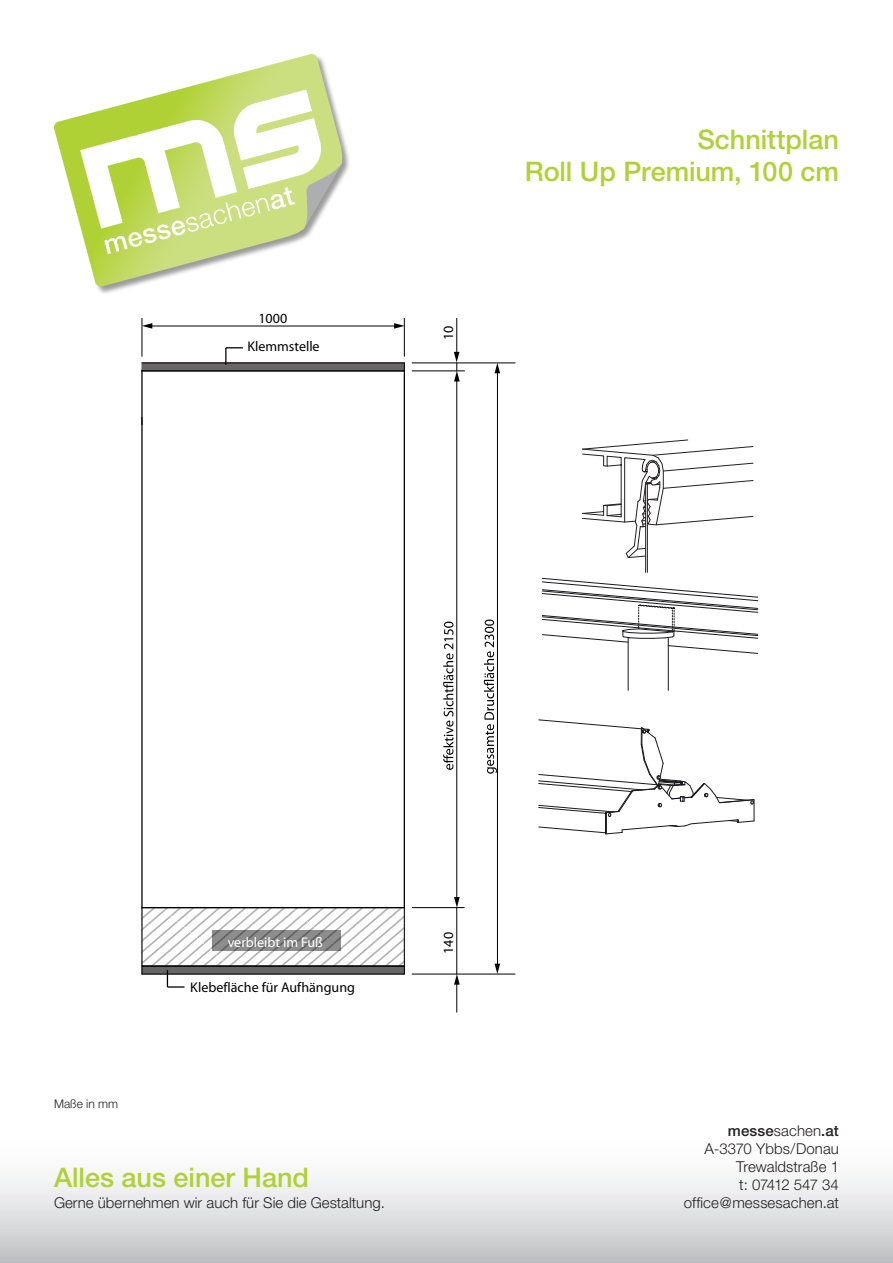
<style>
.page{position:relative;width:893px;height:1263px;background:#fff}
.page>*{position:absolute;margin:0;border:0;box-sizing:border-box;transform-origin:0 0}
.fliess{font:500 27px "Helvetica Neue";color:#b0d136}
.fliess-2{font:300 15px "Helvetica Neue";color:#231f20}
.t1{font:500 15px "Helvetica Neue";letter-spacing:.01em;color:#231f20}
.fliess-3{font:300 15px "Helvetica Neue";letter-spacing:-.055em;color:#231f20}
.t2{font:14.1px "Myriad";color:#000002}
.t3{font:14.1px "Myriad";color:#fff}
.t4{font:14.1px "Myriad Pro";color:#000002}
.t5{font:300 12px "Helvetica Neue";color:#231f20}
.s1{font-weight:300}
</style>
<div class="page">
<svg style="left:0;top:1177px;width:893px;height:86px"></svg>
<div style="left:54px;top:54px;width:297px;height:241px;background:#231f20;opacity:.45"></div>
<svg style="left:54px;top:54px;width:290px;height:233px"></svg>
<svg style="left:80px;top:90px;width:262px;height:164px"></svg>
<svg style="left:167px;top:975px;width:18px;height:13px"></svg>
<svg style="left:144px;top:909px;width:259px;height:55px"></svg>
<div style="left:142px;top:907px;width:263px;height:59px;border:1px solid #000"></div>
<div style="left:142px;top:966px;width:262px;height:8px;background:#666667"></div>
<div style="left:142px;top:966px;width:263px;height:8px;border:1px solid #000"></div>
<div style="left:142px;top:363px;width:262px;height:8px;background:#666667"></div>
<hr style="left:142px;top:974px;width:262px;height:1px;background:#000002">
<hr style="left:404px;top:908px;width:1px;height:58px;background:#000002">
<hr style="left:142px;top:966px;width:262px;height:1px;background:#000002">
<hr style="left:142px;top:908px;width:1px;height:54px;background:#000002">
<hr style="left:142px;top:363px;width:262px;height:1px;background:#000">
<hr style="left:142px;top:371px;width:262px;height:1px;background:#000002">
<hr style="left:404px;top:371px;width:1px;height:537px;background:#000002">
<hr style="left:142px;top:907px;width:262px;height:1px;background:#000002">
<hr style="left:141px;top:370px;width:2px;height:538px;background:#000002">
<hr style="left:142px;top:370px;width:262px;height:1px;background:#000">
<hr style="left:150px;top:326px;width:246px;height:1px;background:#000002">
<svg style="left:143px;top:323px;width:9px;height:6px"></svg>
<svg style="left:394px;top:323px;width:10px;height:6px"></svg>
<hr style="left:404px;top:318px;width:1px;height:38px;background:#000002">
<hr style="left:142px;top:318px;width:1px;height:38px;background:#000002">
<hr style="left:497px;top:371px;width:1px;height:594px;background:#000002">
<svg style="left:495px;top:964px;width:5px;height:10px"></svg>
<svg style="left:495px;top:364px;width:5px;height:9px"></svg>
<hr style="left:412px;top:363px;width:103px;height:1px;background:#000002">
<hr style="left:412px;top:974px;width:103px;height:1px;background:#000002">
<hr style="left:456px;top:380px;width:1px;height:519px;background:#000002">
<svg style="left:454px;top:897px;width:6px;height:10px"></svg>
<hr style="left:412px;top:907px;width:52px;height:1px;background:#000">
<hr style="left:412px;top:371px;width:52px;height:1px;background:#000002">
<hr style="left:456px;top:318px;width:1px;height:36px;background:#000002">
<svg style="left:454px;top:352px;width:6px;height:29px"></svg>
<svg style="left:454px;top:974px;width:6px;height:38px"></svg>
<hr style="left:456px;top:908px;width:1px;height:66px;background:#000002">
<svg style="left:212px;top:931px;width:129px;height:20px;background:#848484"></svg>
<svg style="left:225px;top:347px;width:18px;height:18px"></svg>
<svg style="left:443px;top:622px;width:10px;height:148px"></svg>
<svg style="left:484px;top:619px;width:13px;height:155px"></svg>
<hr style="left:628px;top:637px;width:1px;height:53px;background:#1a191d">
<hr style="left:668px;top:637px;width:1px;height:53px;background:#1a191d">
<svg style="left:539px;top:720px;width:215px;height:114px"></svg>
<svg style="left:542px;top:440px;width:216px;height:213px"></svg>
<p class="t4" style="left:258px;top:309px;width:30px">1000</p>
<p class="t2" style="left:247px;top:339px;width:74px">Klemmstelle</p>
<p class="t4" style="left:440px;top:340px;width:16px;rotate:-90deg">10</p>
<p class="fliess" style="left:697px;top:123px;width:143px">Schnittplan</p>
<p class="fliess" style="left:525px;top:155px;width:316px">Roll Up Premium, 100 cm</p>
<p class="t3" style="left:228px;top:935px;width:97px">verbleibt im Fuß</p>
<p class="t5" style="left:54px;top:1096px;width:66px">Maße in mm</p>
<p class="t2" style="left:190px;top:980px;width:166px">Klebefläche für Aufhängung</p>
<p class="fliess" style="left:54px;top:1161px;width:257px">Alles aus einer Hand</p>
<p class="fliess-2" style="left:54px;top:1194px;width:332px">Gerne übernehmen wir auch für Sie die Gestaltung.</p>
<p class="t4" style="left:440px;top:954px;width:23px;rotate:-90deg">140</p>
<p class="t1" style="left:728px;top:1122px;width:113px">messe<span class="s1">sachen</span>.at</p>
<p class="fliess-2" style="left:704px;top:1139px;width:136px">A-3370 Ybbs/Donau</p>
<p class="fliess-2" style="left:736px;top:1157px;width:104px">Trewaldstraße 1</p>
<p class="fliess-3" style="left:739px;top:1175px;width:101px">t: 07412 547 34</p>
<p class="fliess-2" style="left:684px;top:1193px;width:157px">office@messesachen.at</p>
</div>
